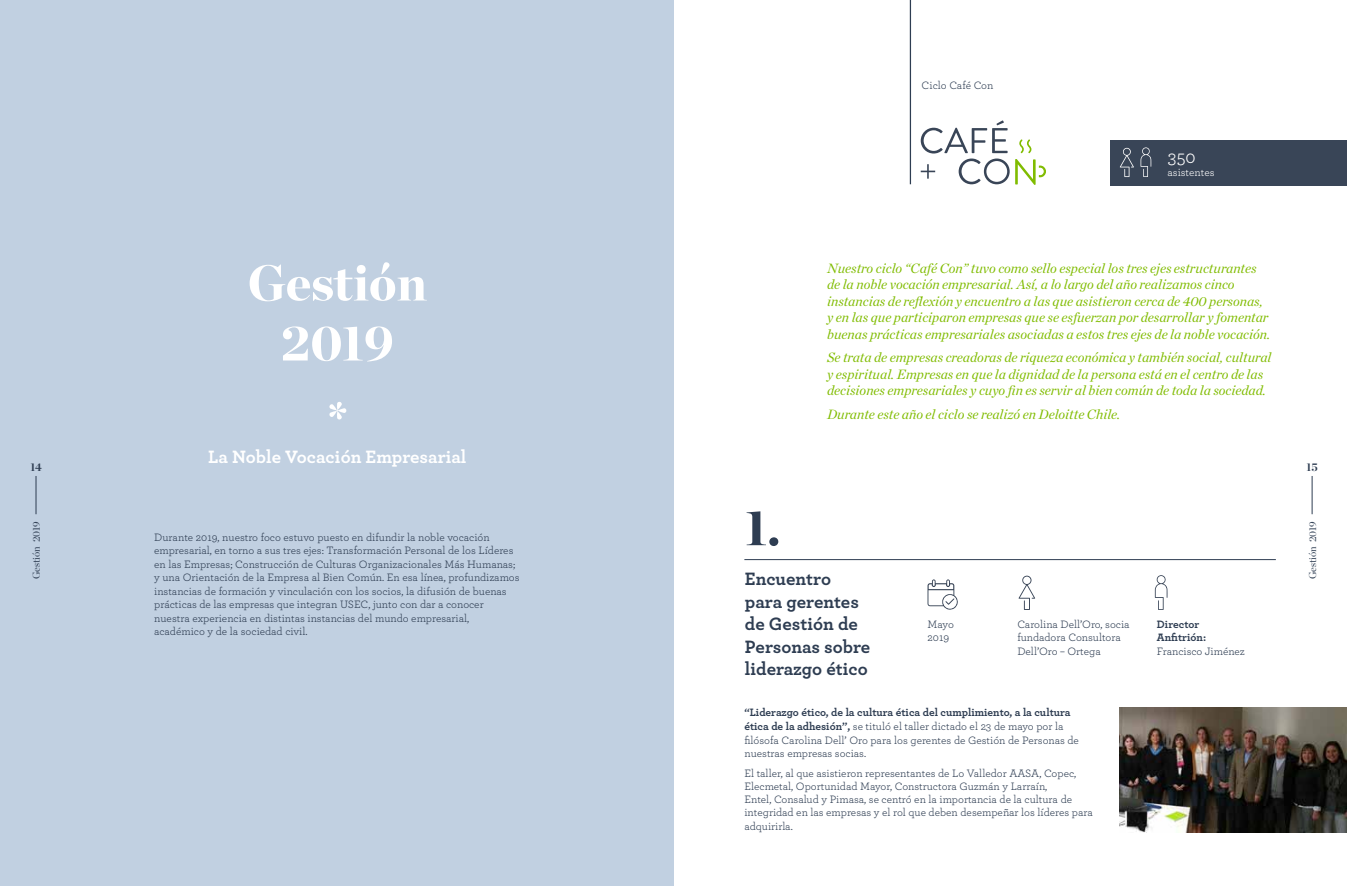
<style>
.page{position:relative;width:1347px;height:886px;background:#fff}
.page>*{position:absolute;margin:0;border:0;box-sizing:border-box;transform-origin:0 0}
.t1{font:900 50px/60px "Chronicle Display";color:#fff;text-align:center}
.t2{font:900 50px "Chronicle Display";color:#2e3d52}
.t3{font:700 18.75px/22.5px "Archer";color:#2e3d52}
.t4{font:700 18.75px "Archer";color:#fff}
.t5{font:18.75px "Archer";color:#fff}
.t6{font:italic 13.75px/16.5px "Chronicle Deck";color:#80bc00}
.t7{font:11.25px/13.5px "Archer";color:#2e3d52}
.t8{font:700 11.25px/13.5px "Archer";color:#2e3d52}
.t9{font:11.25px "Archer";color:#fff}
.t10{font:700 11.25px "Chronicle Display";color:#2e3d52}
.t11{font:10px "Chronicle Display";color:#2e3d52}
.s1{font-weight:700}
</style>
<div class="page">
<div style="left:1110px;top:140px;width:236px;height:45px;background:#394557"></div>
<div style="left:0;top:0;width:673px;height:886px;background:#c1d0e1"></div>
<hr style="left:36px;top:476px;width:1px;height:38px;background:#2e3d52">
<hr style="left:1311px;top:476px;width:1px;height:38px;background:#2e3d52">
<hr style="left:744px;top:559px;width:531px;height:1px;background:#2e3d52">
<hr style="left:909px;top:0;width:2px;height:184px;background:#2e3d52">
<svg style="left:1019px;top:139px;width:12px;height:14px"></svg>
<svg style="left:1015px;top:159px;width:31px;height:26px"></svg>
<svg style="left:920px;top:120px;width:89px;height:64px"></svg>
<svg style="left:1018px;top:576px;width:17px;height:34px"></svg>
<svg style="left:1154px;top:575px;width:13px;height:35px"></svg>
<svg style="left:927px;top:579px;width:31px;height:31px"></svg>
<svg style="left:1120px;top:148px;width:14px;height:29px"></svg>
<svg style="left:1140px;top:147px;width:11px;height:30px"></svg>
<img style="left:1119px;top:707px;width:227px;height:126px">
<h1 class="t1" style="left:248px;top:250px;width:181px">Gestión<br>2019</h1>
<h1 class="t1" style="left:327px;top:387px;width:23px">*</h1>
<p class="t7" style="left:921px;top:78px;width:73px">Ciclo Café Con</p>
<h2 class="t5" style="left:1167px;top:144px;width:30px">350</h2>
<p class="t9" style="left:1167px;top:165px;width:49px">asistentes</p>
<p class="t6" style="left:827px;top:259px;width:445px">Nuestro ciclo “Café Con” tuvo como sello especial los tres ejes estructurantes de la noble vocación empresarial. Así, a lo largo del año realizamos cinco instancias de reflexión y encuentro a las que asistieron cerca de 400 personas, y en las que participaron empresas que se esfuerzan por desarrollar y fomentar buenas prácticas empresariales asociadas a estos tres ejes de la noble vocación.</p>
<p class="t6" style="left:827px;top:348px;width:446px">Se trata de empresas creadoras de riqueza económica y también social, cultural y espiritual. Empresas en que la dignidad de la persona está en el centro de las decisiones empresariales y cuyo fin es servir al bien común de toda la sociedad.</p>
<p class="t6" style="left:827px;top:405px;width:295px">Durante este año el ciclo se realizó en Deloitte Chile.</p>
<h2 class="t4" style="left:208px;top:442px;width:260px">La Noble Vocación Empresarial</h2>
<p class="t10" style="left:30px;top:458px;width:13px">14</p>
<p class="t10" style="left:1306px;top:458px;width:13px">15</p>
<h1 class="t2" style="left:745px;top:486px;width:37px">1.</h1>
<h2 class="t3" style="left:745px;top:566px;width:127px">Encuentro para gerentes de Gestión de<br>Personas sobre liderazgo ético</h2>
<p class="t11" style="left:29px;top:579px;width:59px;rotate:-90deg">Gestión 2019</p>
<p class="t11" style="left:1304px;top:579px;width:59px;rotate:-90deg">Gestión 2019</p>
<p class="t7" style="left:154px;top:529px;width:367px">Durante 2019, nuestro foco estuvo puesto en difundir la noble vocación empresarial, en torno a sus tres ejes: Transformación Personal de los Líderes en las Empresas; Construcción de Culturas Organizacionales Más Humanas; y una Orientación de la Empresa al Bien Común. En esa línea, profundizamos instancias de formación y vinculación con los socios, la difusión de buenas prácticas de las empresas que integran USEC, junto con dar a conocer nuestra experiencia en distintas instancias del mundo empresarial, académico y de la sociedad civil.</p>
<p class="t7" style="left:1017px;top:617px;width:114px">Carolina Dell’Oro, socia fundadora Consultora<br>Dell’Oro – Ortega</p>
<p class="t8" style="left:1157px;top:616px;width:51px">Director<br>Anfitrión:</p>
<p class="t7" style="left:927px;top:617px;width:28px">Mayo<br>2019</p>
<p class="t7" style="left:1157px;top:644px;width:89px">Francisco Jiménez</p>
<p class="t7" style="left:744px;top:705px;width:336px"><span class="s1">“Liderazgo ético, de la cultura ética del cumplimiento, a la cultura ética de la adhesión”,</span> se tituló el taller dictado el 23 de mayo por la filósofa Carolina Dell’ Oro para los gerentes de Gestión de Personas de nuestras empresas socias.</p>
<p class="t7" style="left:744px;top:766px;width:350px;line-height:13.1px">El taller, al que asistieron representantes de Lo Valledor AASA, Copec, Elecmetal, Oportunidad Mayor, Constructora Guzmán y Larraín,<br>Entel, Consalud y Pimasa, se centró en la importancia de la cultura de integridad en las empresas y el rol que deben desempeñar los líderes para adquirirla.</p>
</div>
